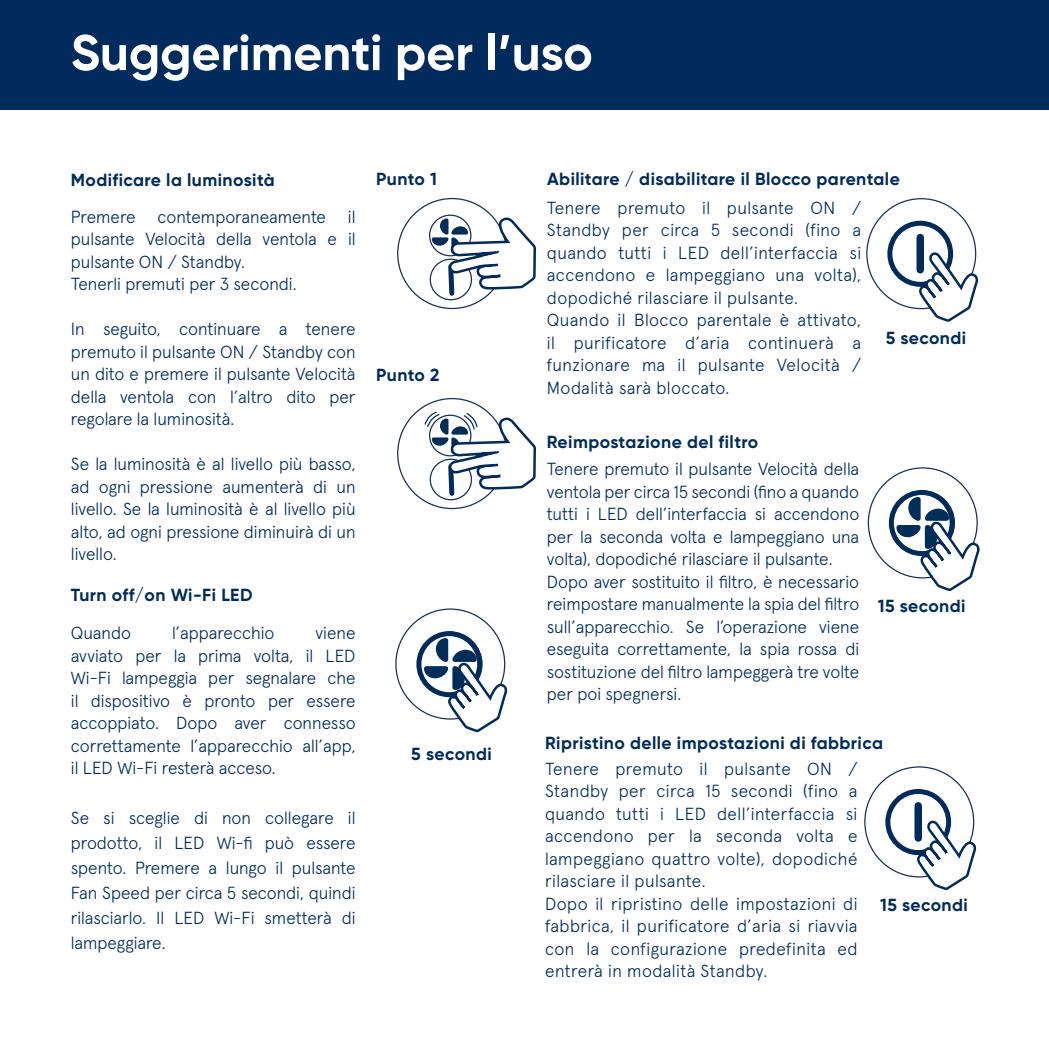
<style>
.page{position:relative;width:1049px;height:1049px;background:#fff}
.page>*{position:absolute;margin:0;border:0;box-sizing:border-box;transform-origin:0 0}
.t1{font:700 50px "Gilroy";color:#fff}
.t2{font:300 17.5px/22.5px "Apercu Pro";color:#002b5c;text-align:justify}
.t3{font:700 17.5px "Gilroy";letter-spacing:.025em;color:#002b5c}
</style>
<div class="page">
<div style="left:0;top:0;width:1049px;height:109px;background:#002b5c"></div>
<div style="left:887px;top:221px;width:66px;height:66px;border:5px solid #002b5c;border-radius:50%"></div>
<div style="left:916px;top:237px;width:8px;height:33px;background:#002b5c"></div>
<svg style="left:917px;top:252px;width:62px;height:70px"></svg>
<div style="left:889px;top:490px;width:65px;height:66px;border:5px solid #002b5c;border-radius:50%"></div>
<svg style="left:896px;top:497px;width:84px;height:94px"></svg>
<div style="left:885px;top:789px;width:66px;height:66px;border:5px solid #002b5c;border-radius:50%"></div>
<div style="left:914px;top:806px;width:8px;height:32px;background:#002b5c"></div>
<svg style="left:915px;top:820px;width:62px;height:70px"></svg>
<div style="left:430px;top:259px;width:42px;height:41px;border:1px solid #172f58;border-radius:50%"></div>
<div style="left:429px;top:215px;width:42px;height:41px;border:1px solid #172f58;border-radius:50%"></div>
<svg style="left:432px;top:216px;width:104px;height:82px"></svg>
<div style="left:430px;top:459px;width:42px;height:41px;border:1px solid #172f58;border-radius:50%"></div>
<svg style="left:424px;top:411px;width:112px;height:87px"></svg>
<div style="left:416px;top:631px;width:66px;height:66px;border:5px solid #002b5c;border-radius:50%"></div>
<svg style="left:424px;top:638px;width:84px;height:95px"></svg>
<p class="t1" style="left:71px;top:21px;width:523px">Suggerimenti per l’uso</p>
<p class="t3" style="left:71px;top:169px;width:205px">Modificare la luminosità</p>
<p class="t2" style="left:71px;top:204px;width:66px">Premere</p>
<p class="t2" style="left:158px;top:204px;width:170px">contemporaneamente</p>
<p class="t2" style="left:71px;top:204px;width:286px;text-indent:277px">il pulsante Velocità della ventola e il pulsante ON / Standby.</p>
<p class="t2" style="left:71px;top:271px;width:227px">Tenerli premuti per 3 secondi.</p>
<p class="t2" style="left:71px;top:316px;width:286px">In seguito, continuare a tenere premuto il pulsante ON / Standby con un dito e premere il pulsante Velocità della ventola con l’altro dito per regolare la luminosità.</p>
<p class="t2" style="left:71px;top:451px;width:286px">Se la luminosità è al livello più basso, ad ogni pressione aumenterà di un livello. Se la luminosità è al livello più alto, ad ogni pressione diminuirà di un livello.</p>
<p class="t3" style="left:71px;top:584px;width:183px">Turn off/on Wi-Fi LED</p>
<p class="t2" style="left:71px;top:620px;width:62px">Quando</p>
<p class="t2" style="left:172px;top:620px;width:104px">l’apparecchio</p>
<p class="t2" style="left:71px;top:620px;width:286px;text-indent:245px">viene avviato per la prima volta, il LED Wi-Fi lampeggia per segnalare che il dispositivo è pronto per essere accoppiato. Dopo aver connesso correttamente l’apparecchio all’app, il LED Wi-Fi resterà acceso.</p>
<p class="t2" style="left:71px;top:804px;width:286px;line-height:25px">Se si sceglie di non collegare il prodotto, il LED Wi-fi può essere spento. Premere a lungo il pulsante Fan Speed per circa 5 secondi, quindi rilasciarlo. Il LED Wi-Fi smetterà di lampeggiare.</p>
<p class="t3" style="left:376px;top:168px;width:63px">Punto 1</p>
<p class="t3" style="left:376px;top:364px;width:65px">Punto 2</p>
<p class="t3" style="left:411px;top:743px;width:82px">5 secondi</p>
<p class="t3" style="left:547px;top:168px;width:354px">Abilitare / disabilitare il Blocco parentale</p>
<p class="t2" style="left:547px;top:195px;width:316px">Tenere premuto il pulsante ON / Standby per circa 5 secondi (fino a quando tutti i LED dell’interfaccia si accendono e lampeggiano una volta), dopodiché rilasciare il pulsante.</p>
<p class="t2" style="left:547px;top:307px;width:316px">Quando il Blocco parentale è attivato, il purificatore d’aria continuerà a funzionare ma il pulsante Velocità / Modalità sarà bloccato.</p>
<p class="t3" style="left:547px;top:431px;width:213px">Reimpostazione del filtro</p>
<p class="t2" style="left:547px;top:456px;width:314px">Tenere premuto il pulsante Velocità della ventola per circa 15 secondi (fino a quando tutti i LED dell’interfaccia si accendono per la seconda volta e lampeggiano una volta), dopodiché rilasciare il pulsante.</p>
<p class="t2" style="left:547px;top:569px;width:314px">Dopo aver sostituito il filtro, è necessario reimpostare manualmente la spia del filtro sull’apparecchio. Se l’operazione viene eseguita correttamente, la spia rossa di sostituzione del filtro lampeggerà tre volte per poi spegnersi.</p>
<p class="t3" style="left:886px;top:327px;width:82px">5 secondi</p>
<p class="t3" style="left:878px;top:595px;width:89px">15 secondi</p>
<p class="t3" style="left:545px;top:732px;width:339px">Ripristino delle impostazioni di fabbrica</p>
<p class="t2" style="left:545px;top:756px;width:314px">Tenere premuto il pulsante ON / Standby per circa 15 secondi (fino a quando tutti i LED dell’interfaccia si accendono per la seconda volta e lampeggiano quattro volte), dopodiché rilasciare il pulsante.</p>
<p class="t2" style="left:545px;top:891px;width:314px">Dopo il ripristino delle impostazioni di fabbrica, il purificatore d’aria si riavvia con la configurazione predefinita ed entrerà in modalità Standby.</p>
<p class="t3" style="left:880px;top:894px;width:89px">15 secondi</p>
</div>
